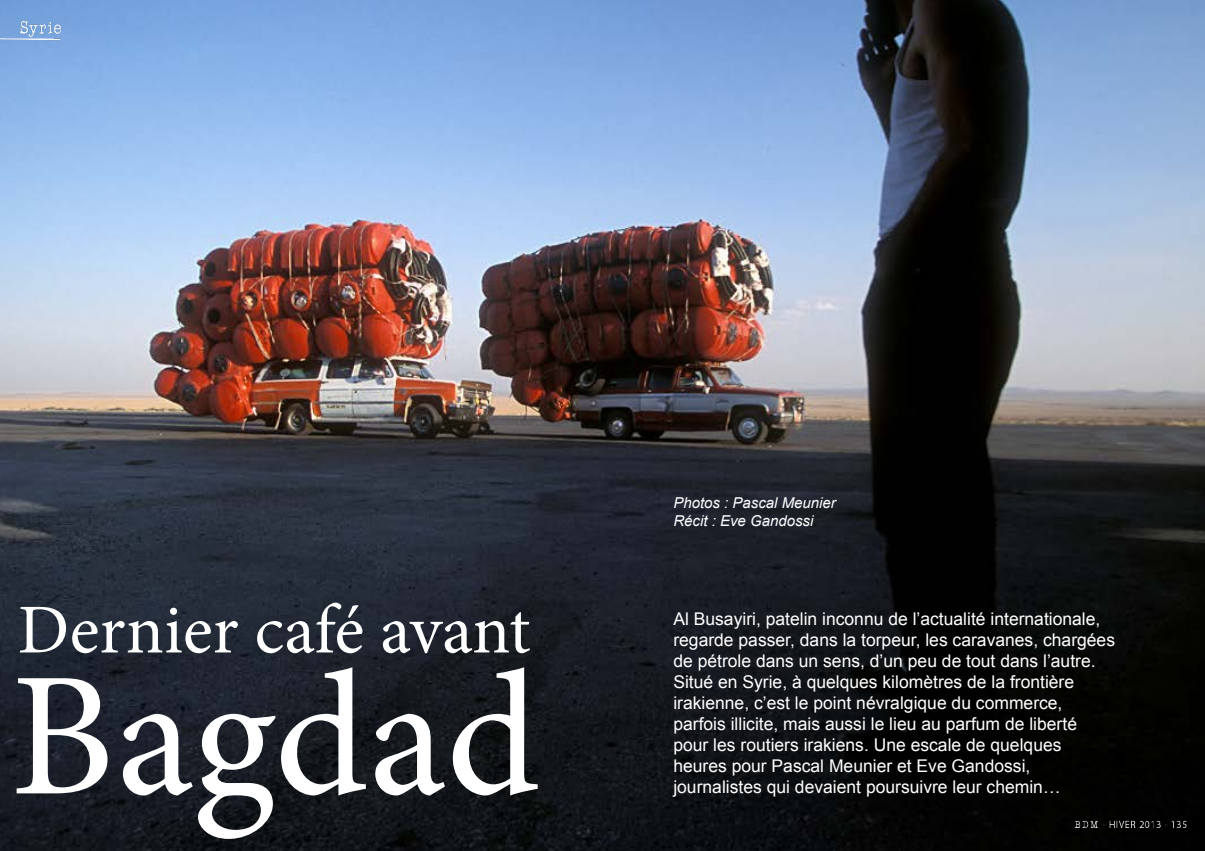
<style>
.page{position:relative;width:1205px;height:851px;background:#fff}
.page>*{position:absolute;margin:0;border:0;box-sizing:border-box;transform-origin:0 0}
.t1{font:177px "Minion Pro";color:#fff}
.t2{font:70px "Minion Pro";color:#fff}
.t3{font:17.5px/21px "Arial";color:#fff}
.t4{font:italic 15px/18px "Arial";color:#fff}
</style>
<div class="page">
<img style="left:0;top:0;width:1205px;height:850px">
<img style="left:0;top:18px;width:241px;height:27px">
<img style="left:1061px;top:816px;width:144px;height:17px">
<h2 class="t2" style="left:18px;top:583px;width:514px">Dernier café avant</h2>
<h1 class="t1" style="left:10px;top:618px;width:531px">Bagdad</h1>
<p class="t4" style="left:673px;top:493px;width:164px">Photos : Pascal Meunier<br>Récit : Eve Gandossi</p>
<p class="t3" style="left:673px;top:608px;width:443px">Al Busayiri, patelin inconnu de l’actualité internationale, regarde passer, dans la torpeur, les caravanes, chargées de pétrole dans un sens, d’un peu de tout dans l’autre.<br>Situé en Syrie, à quelques kilomètres de la frontière irakienne, c’est le point névralgique du commerce, parfois illicite, mais aussi le lieu au parfum de liberté pour les routiers irakiens. Une escale de quelques heures pour Pascal Meunier et Eve Gandossi, journalistes qui devaient poursuivre leur chemin…</p>
</div>
